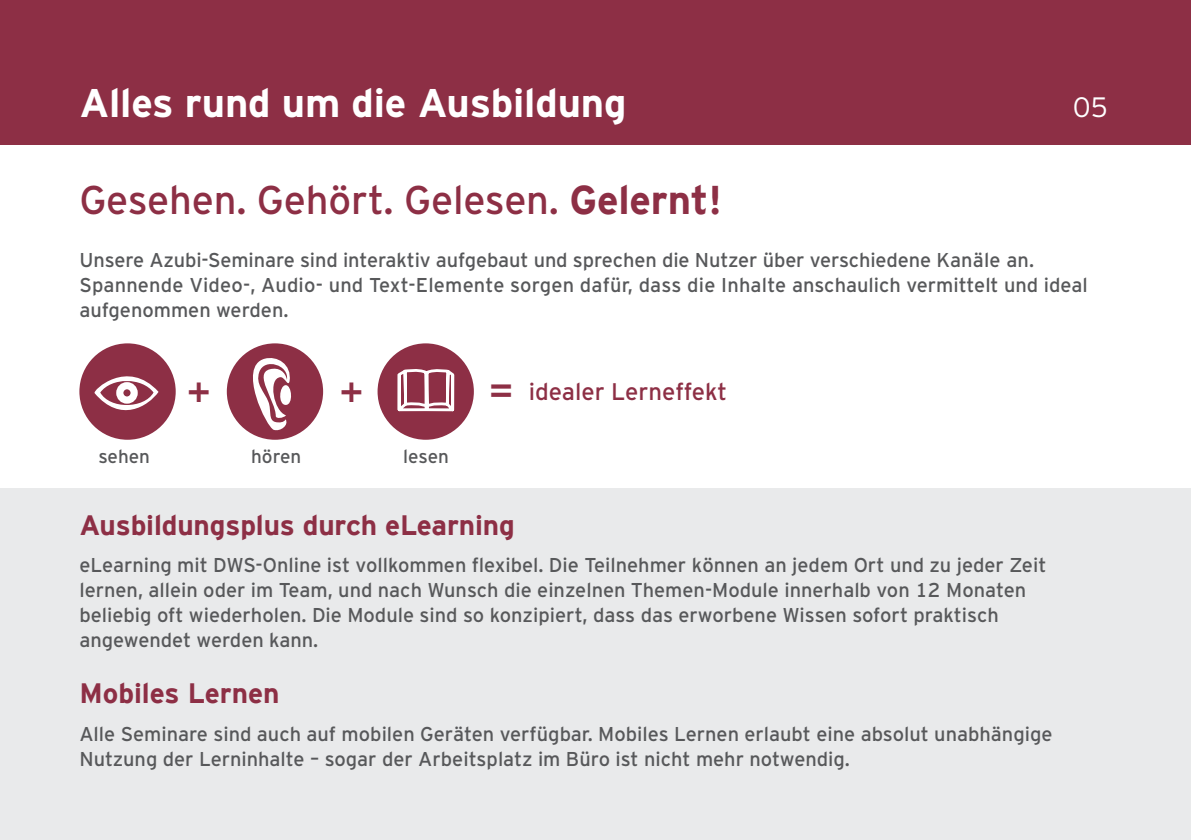
<style>
.page{position:relative;width:1191px;height:840px;background:#fff}
.page>*{position:absolute;margin:0;border:0;box-sizing:border-box;transform-origin:0 0}
.t1{font:40px "Interstate";letter-spacing:-.005em;color:#8d2f45}
.t2{font:700 40px "RBB Interstate";letter-spacing:-.005em;color:#fff}
.t3{font:700 37.8px "Times";color:#8d2f45}
.t4{font:700 28px "Interstate";letter-spacing:-.005em;color:#8d2f45}
.t5{font:300 28px "RBB Interstate";color:#fff}
.t6{font:24px "Interstate";color:#8d2f45}
.t7{font:20px/25px "RBB Interstate";color:#57585a}
.t8{font:18.8px "Interstate";color:#57585a}
.s1{font-weight:700}
</style>
<div class="page">
<div style="left:0;top:488px;width:1191px;height:351px;background:#e9eaeb"></div>
<div style="left:227px;top:343px;width:96px;height:96px;background:#8d2f45;border-radius:50%"></div>
<div style="left:377px;top:343px;width:97px;height:96px;background:#8d2f45;border-radius:50%"></div>
<svg style="left:397px;top:369px;width:58px;height:43px"></svg>
<svg style="left:237px;top:355px;width:54px;height:76px"></svg>
<div style="left:79px;top:343px;width:97px;height:96px;background:#8d2f45;border-radius:50%"></div>
<svg style="left:92px;top:357px;width:66px;height:54px"></svg>
<div style="left:116px;top:382px;width:22px;height:21px;border:7px solid #fff;border-radius:50%"></div>
<div style="left:0;top:0;width:1191px;height:145px;background:#8d2f45"></div>
<h1 class="t2" style="left:79px;top:81px;width:548px">Alles rund um die Ausbildung</h1>
<h3 class="t5" style="left:1072px;top:92px;width:37px">05</h3>
<h1 class="t1" style="left:79px;top:177px;width:644px">Gesehen. Gehört. Gelesen. <span class="s1">Gelernt!</span></h1>
<p class="t7" style="left:79px;top:247px;width:1009px">Unsere Azubi-Seminare sind interaktiv aufgebaut und sprechen die Nutzer über verschiedene Kanäle an.<br>Spannende Video-, Audio- und Text-Elemente sorgen dafür, dass die Inhalte anschaulich vermittelt und ideal aufgenommen werden.</p>
<h2 class="t3" style="left:188px;top:352px;width:23px">+</h2>
<h2 class="t3" style="left:341px;top:352px;width:23px">+</h2>
<h2 class="t3" style="left:490px;top:352px;width:23px">=</h2>
<p class="t8" style="left:98px;top:445px;width:53px">sehen</p>
<p class="t8" style="left:251px;top:445px;width:52px">hören</p>
<p class="t8" style="left:403px;top:445px;width:47px">lesen</p>
<p class="t6" style="left:529px;top:378px;width:200px">idealer Lerneffekt</p>
<h3 class="t4" style="left:79px;top:509px;width:437px">Ausbildungsplus durch eLearning</h3>
<p class="t7" style="left:79px;top:552px;width:968px">eLearning mit DWS-Online ist vollkommen flexibel. Die Teilnehmer können an jedem Ort und zu jeder Zeit lernen, allein oder im Team, und nach Wunsch die einzelnen Themen-Module innerhalb von 12 Monaten beliebig oft wiederholen. Die Module sind so konzipiert, dass das erworbene Wissen sofort praktisch angewendet werden kann.</p>
<h3 class="t4" style="left:79px;top:677px;width:202px">Mobiles Lernen</h3>
<p class="t7" style="left:79px;top:720px;width:974px">Alle Seminare sind auch auf mobilen Geräten verfügbar. Mobiles Lernen erlaubt eine absolut unabhängige<br>Nutzung der Lerninhalte – sogar der Arbeitsplatz im Büro ist nicht mehr notwendig.</p>
</div>
